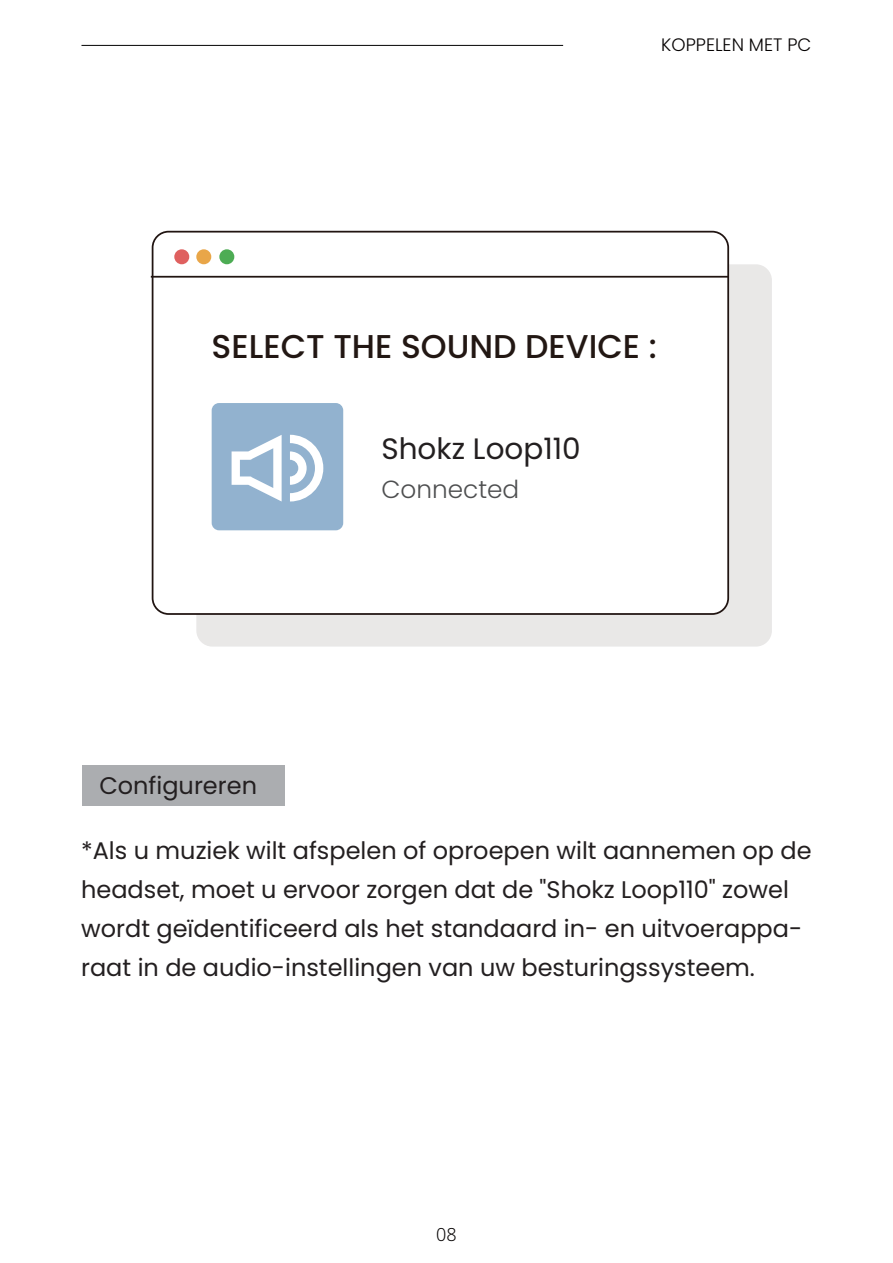
<style>
.page{position:relative;width:893px;height:1263px;background:#fff}
.page>*{position:absolute;margin:0;border:0;box-sizing:border-box;transform-origin:0 0}
.t1{font:500 33px "Poppins";color:#221713}
.t2{font:29.4px "Poppins";color:#231f20}
.t3{font:300 24.75px "Poppins";color:#4e4f50}
.t4{font:24px/39px "Poppins";color:#231f20}
.t5{font:300 18px "Poppins";color:#060303}
.t6{font:300 18px "Noto Sans";color:#060303}
</style>
<div class="page">
<div style="left:196px;top:264px;width:576px;height:383px;background:#e9e8e7;border-radius:16px"></div>
<div style="left:153px;top:232px;width:575px;height:382px;background:#fff;border-radius:16px"></div>
<div style="left:152px;top:231px;width:577px;height:384px;border:2px solid #211512;border-radius:16px"></div>
<hr style="left:151px;top:276px;width:577px;height:2px;background:#211512">
<div style="left:174px;top:249px;width:15px;height:15px;background:#df605f;border-radius:50%"></div>
<div style="left:196px;top:249px;width:15px;height:15px;background:#e9a648;border-radius:50%"></div>
<div style="left:219px;top:249px;width:15px;height:15px;background:#4dac54;border-radius:50%"></div>
<div style="left:212px;top:403px;width:131px;height:127px;background:#92b2cf;border-radius:7px"></div>
<svg style="left:232px;top:435px;width:50px;height:66px"></svg>
<svg style="left:290px;top:435px;width:33px;height:66px"></svg>
<div style="left:82px;top:765px;width:202px;height:40px;background:#abadb0"></div>
<hr style="left:81px;top:45px;width:482px;height:1px;background:#030303">
<p class="t5" style="left:661px;top:34px;width:152px">KOPPELEN MET PC</p>
<h1 class="t1" style="left:212px;top:327px;width:447px">SELECT THE SOUND DEVICE :</h1>
<p class="t2" style="left:381px;top:431px;width:201px">Shokz Loop110</p>
<p class="t3" style="left:381px;top:475px;width:139px">Connected</p>
<p class="t4" style="left:99px;top:766px;width:159px">Configureren</p>
<p class="t4" style="left:81px;top:831px;width:732px">*Als u muziek wilt afspelen of oproepen wilt aannemen op de headset, moet u ervoor zorgen dat de "Shokz Loop110" zowel wordt geïdentificeerd als het standaard in- en uitvoerappa&shy;raat in de audio-instellingen van uw besturingssysteem.</p>
<p class="t6" style="left:436px;top:1222px;width:22px">08</p>
</div>
